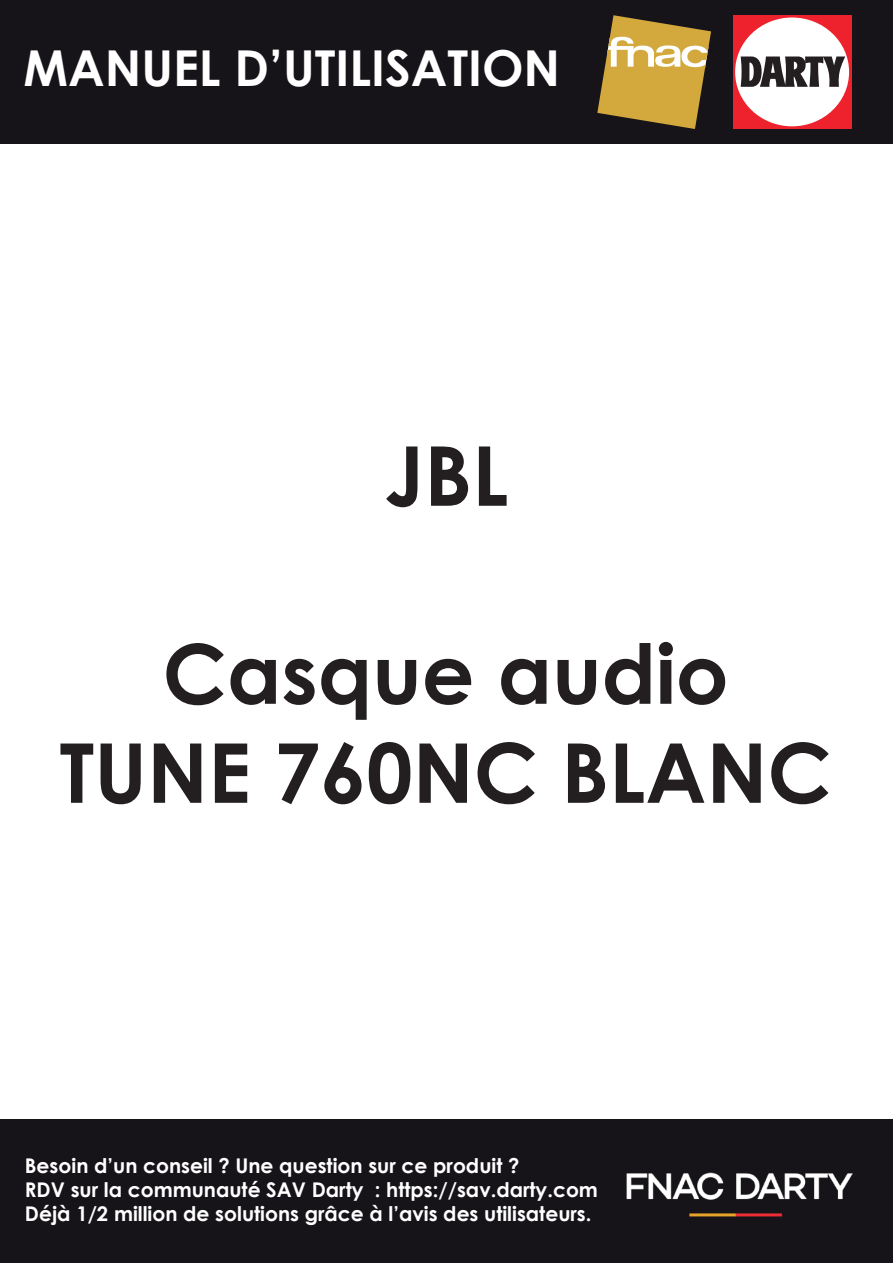
<style>
.page{position:relative;width:893px;height:1263px;background:#fff}
.page>*{position:absolute;margin:0;border:0;box-sizing:border-box;transform-origin:0 0}
.t1{font:700 82.5px/99px "Century Gothic";color:#231f20;text-align:center}
.t2{font:700 49.5px "Century Gothic";color:#fff}
.t3{font:700 20.25px/24px "Century Gothic";color:#fff}
</style>
<div class="page">
<div style="left:0;top:1119px;width:893px;height:144px;background:#171419"></div>
<img style="left:626px;top:1172px;width:227px;height:45px">
<div style="left:0;top:0;width:893px;height:144px;background:#171419"></div>
<div style="left:733px;top:15px;width:119px;height:114px;background:#ee222d"></div>
<div style="left:735px;top:18px;width:114px;height:108px;background:#fff;border-radius:50%"></div>
<svg style="left:741px;top:57px;width:104px;height:30px"></svg>
<svg style="left:597px;top:15px;width:114px;height:114px"></svg>
<h2 class="t2" style="left:24px;top:30px;width:538px">MANUEL D’UTILISATION</h2>
<h1 class="t1" style="left:385px;top:423px;width:125px">JBL</h1>
<h1 class="t1" style="left:60px;top:621px;width:774px">Casque audio<br>TUNE 760NC BLANC</h1>
<p class="t3" style="left:375px;top:1152px;width:225px;text-indent:-350px">Besoin d’un conseil ? Une question sur ce produit ?<br>: https://sav.darty.com</p>
<p class="t3" style="left:25px;top:1176px;width:568px">RDV sur la communauté SAV Darty<br>Déjà 1/2 million de solutions grâce à ’l avis des utilisateurs.</p>
</div>
